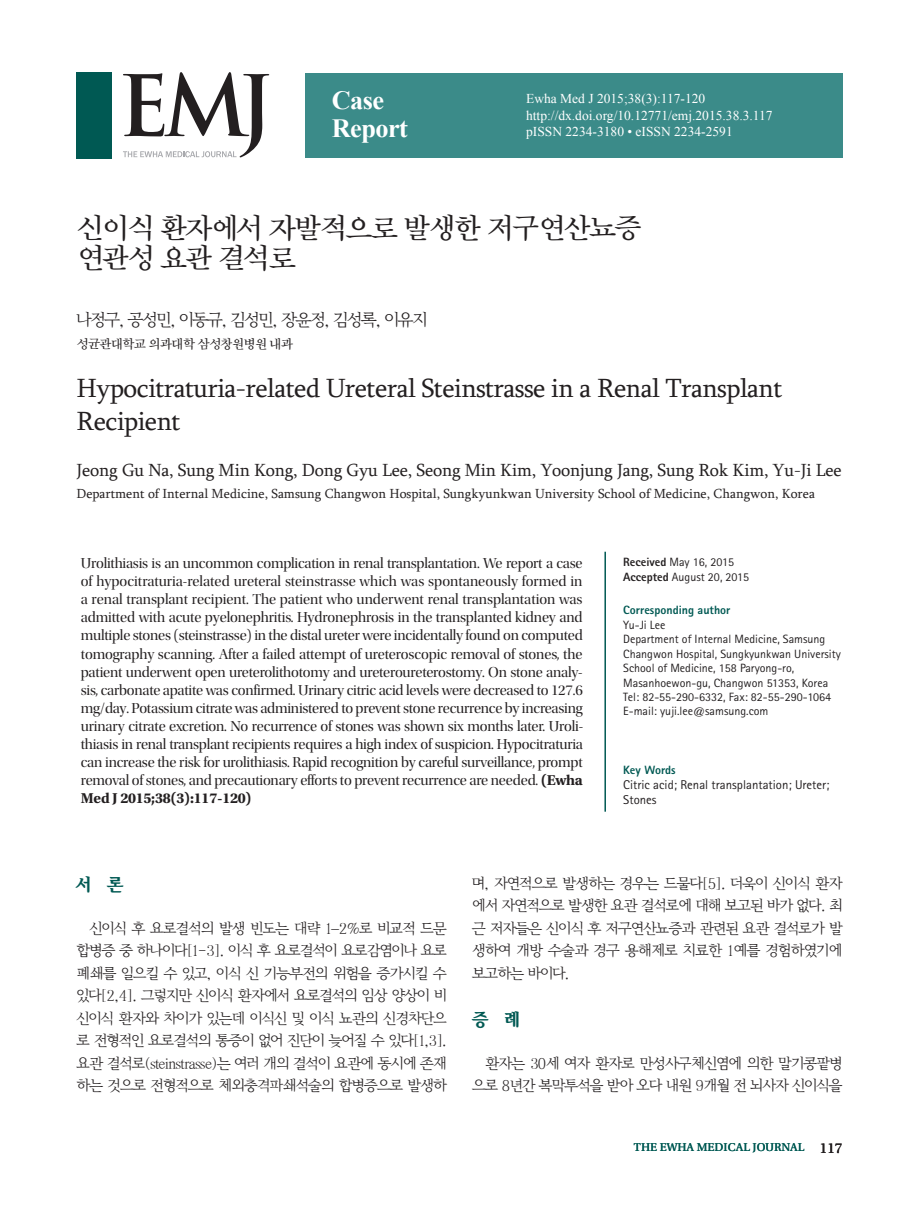
<style>
.page{position:relative;width:919px;height:1217px;background:#fff}
.page>*{position:absolute;margin:0;border:0;box-sizing:border-box;transform-origin:0 0}
.t1{font:30px/30px "Sand Tm";letter-spacing:-.05em;color:#231f20}
.t2{font:27px/32.4px "Sylfaen";letter-spacing:-.02em;color:#231f20}
.t3{font:700 26.25px/27.8px "Times New Roman";letter-spacing:-.02em;color:#fff}
.t4{font:18px "Sylfaen";letter-spacing:-.01em;color:#231f20}
.t5{font:18px "Y Batang 160";color:#005953}
.t6{font:17.25px "Y Batang 120";letter-spacing:-.05em;color:#231f20}
.t7{font:15px/18px "Utopia Std Disp";letter-spacing:-.015em;color:#231f20;text-align:justify}
.t8{font:15px/22.5px "Y Batang 120";letter-spacing:-.035em;color:#231f20;text-align:justify}
.t9{font:700 15px "Utopia Std";letter-spacing:-.015em;color:#231f20}
.t10{font:13.5px "Sylfaen";color:#231f20}
.t11{font:13.5px/16.5px "Times New Roman";color:#fff}
.t12{font:13.5px "Sand Tm";letter-spacing:-.05em;color:#231f20}
.t13{font:12.75px/15.3px "Rotis Sans Serif Std";color:#231f20}
.t14{font:12px/14.4px "Rotis Sans Serif Std";color:#231f20}
.t15{font:800 12px "Rotis Sans Serif Std";color:#005953}
.t16{font:12px "Utopia Std Capt";color:#005953}
.s1{font-family:"Utopia Std";font-weight:700}
.s2{font-weight:800}
.s3{font-family:"Times New Roman"}
.s4{font-size:15px;color:#231f20}
</style>
<div class="page">
<div style="left:305px;top:73px;width:537px;height:85px;background:#3b8b89"></div>
<div style="left:77px;top:72px;width:35px;height:87px;background:#005953"></div>
<hr style="left:604px;top:551px;width:2px;height:260px;background:#005953">
<svg style="left:123px;top:72px;width:146px;height:85px"></svg>
<h3 class="t3" style="left:332px;top:86px;width:78px">Case<br>Report</h3>
<p class="t11" style="left:526px;top:90px;width:248px">Ewha Med J 2015;38(3):117-120 http://dx.doi.org/10.12771/emj.2015.38.3.117 pISSN 2234-3180 • eISSN 2234-2591</p>
<h1 class="t1" style="left:77px;top:214px;width:566px">신이식 환자에서 자발적으로 발생한 저구연산뇨증 연관성 요관 결석로</h1>
<p class="t6" style="left:77px;top:311px;width:352px">나정구, 공성민, 이동규, 김성민, 장윤정, 김성록, 이유지</p>
<p class="t12" style="left:77px;top:337px;width:218px">성균관대학교 의과대학 삼성창원병원 내과</p>
<h2 class="t2" style="left:77px;top:371px;width:707px">Hypocitraturia-related Ureteral Steinstrasse in a Renal Transplant<br>Recipient</h2>
<p class="t4" style="left:77px;top:458px;width:766px">Jeong Gu Na, Sung Min Kong, Dong Gyu Lee, Seong Min Kim, Yoonjung Jang, Sung Rok Kim, Yu-Ji Lee</p>
<p class="t10" style="left:77px;top:484px;width:739px">Department of Internal Medicine, Samsung Changwon Hospital, Sungkyunkwan University School of Medicine, Changwon, Korea</p>
<p class="t7" style="left:81px;top:554px;width:504px">Urolithiasis is an uncommon complication in renal transplantation. We report a case of hypocitraturia-related ureteral steinstrasse which was spontaneously formed in a renal transplant recipient. The patient who underwent renal transplantation was admitted with acute pyelonephritis. Hydronephrosis in the transplanted kidney and multiple stones (steinstrasse) in the distal ureter were incidentally found on computed tomography scanning. After a failed attempt of ureteroscopic removal of stones, the patient underwent open ureterolithotomy and ureteroureterostomy. On stone analy&shy;sis, carbonate apatite was confirmed. Urinary citric acid levels were decreased to 127.6 mg/day. Potassium citrate was administered to prevent stone recurrence by increasing urinary citrate excretion. No recurrence of stones was shown six months later. Uroli&shy;thiasis in renal transplant recipients requires a high index of suspicion. Hypocitraturia can increase the risk for urolithiasis. Rapid recognition by careful surveillance, prompt removal of stones, and precautionary efforts to prevent recurrence are needed. <span class="s1">(Ewha</span></p>
<p class="t9" style="left:81px;top:788px;width:172px">Med J 2015;38(3):117-120)</p>
<p class="t14" style="left:623px;top:554px;width:127px"><span class="s2">Received</span> May 16, 2015<br><span class="s2">Accepted</span> August 20, 2015</p>
<p class="t15" style="left:623px;top:602px;width:109px">Corresponding author</p>
<p class="t14" style="left:623px;top:617px;width:219px">Yu-Ji Lee<br>Department of Internal Medicine, Samsung Changwon Hospital, Sungkyunkwan University School of Medicine, 158 Paryong-ro, Masanhoewon-gu, Changwon 51353, Korea Tel: 82-55-290-6332, Fax: 82-55-290-1064<br>E-mail: yuji.lee@samsung.com</p>
<p class="t15" style="left:623px;top:762px;width:54px">Key Words</p>
<p class="t13" style="left:623px;top:776px;width:208px">Citric acid; Renal transplantation; Ureter;<br>Stones</p>
<p class="t5" style="left:77px;top:874px;width:48px">서 론</p>
<p class="t8" style="left:77px;top:917px;width:371px;text-indent:13px">신이식 후 요로결석의 발생 빈도는 대략 1<span class="s3">–</span>2%로 비교적 드문 합병증 중 하나이다[1-3]. 이식 후 요로결석이 요로감염이나 요로 폐쇄를 일으킬 수 있고, 이식 신 기능부전의 위험을 증가시킬 수 있다[2,4]. 그렇지만 신이식 환자에서 요로결석의 임상 양상이 비 신이식 환자와 차이가 있는데 이식신 및 이식 뇨관의 신경차단으 로 전형적인 요로결석의 통증이 없어 진단이 늦어질 수 있다[1,3]. 요관 결석로(steinstrasse)는 여러 개의 결석이 요관에 동시에 존재 하는 것으로 전형적으로 체외충격파쇄석술의 합병증으로 발생하</p>
<p class="t8" style="left:472px;top:872px;width:371px">며, 자연적으로 발생하는 경우는 드물다[5]. 더욱이 신이식 환자 에서 자연적으로 발생한 요관 결석로에 대해 보고된 바가 없다. 최 근 저자들은 신이식 후 저구연산뇨증과 관련된 요관 결석로가 발 생하여 개방 수술과 경구 용해제로 치료한 1예를 경험하였기에 보고하는 바이다.</p>
<p class="t5" style="left:472px;top:1009px;width:49px">증 례</p>
<p class="t8" style="left:472px;top:1052px;width:371px;text-align:right">환자는 30세 여자 환자로 만성사구체신염에 의한 말기콩팥병 으로 8년간 복막투석을 받아 오다 내원 9개월 전 뇌사자 신이식을</p>
<p class="t16" style="left:634px;top:1140px;width:210px">THE EWHA MEDICAL JOURNAL <span class="s4">117</span></p>
</div>
